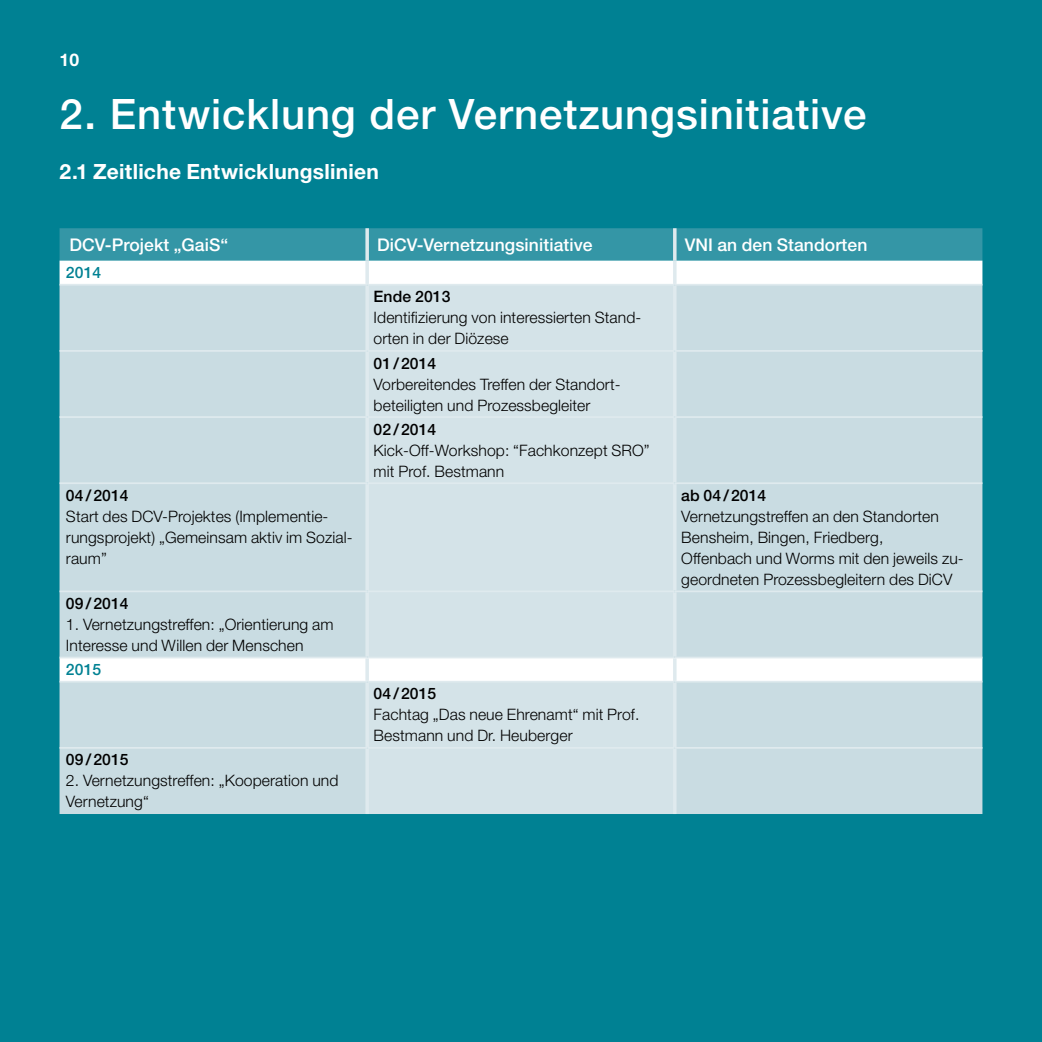
<style>
.page{position:relative;width:1042px;height:1042px;background:#008193}
.page>*{position:absolute;margin:0;border:0;box-sizing:border-box;transform-origin:0 0}
.t1{font:500 42px "Helvetica Neue LT Std";letter-spacing:.02em;color:#fff}
.t2{font:700 21px "Helvetica Neue LT Std";letter-spacing:.01em;color:#fff}
.t3{font:500 17.5px "Helvetica Neue LT Std";letter-spacing:.005em;color:#fff}
.t4{font:700 17.5px "Helvetica Neue LT Std";color:#fff}
.t5{font:300 15.75px/21px "Helvetica Neue LT Std";letter-spacing:.005em;color:#000}
.t6{font:500 15.75px "Helvetica Neue LT Std";letter-spacing:.005em;color:#000}
.t7{font:500 15.75px "Helvetica Neue LT Std";letter-spacing:.005em;color:#008193}
</style>
<div class="page">
<div style="left:60px;top:228px;width:922px;height:33px;background:#3496a6"></div>
<div style="left:60px;top:261px;width:922px;height:23px;background:#fff"></div>
<div style="left:60px;top:286px;width:922px;height:528px;background:#c9dce2"></div>
<div style="left:369px;top:286px;width:304px;height:528px;background:#d4e3e8"></div>
<hr style="left:365px;top:261px;width:4px;height:23px;background:#dfeaee">
<hr style="left:673px;top:261px;width:3px;height:23px;background:#dfeaee">
<hr style="left:365px;top:286px;width:4px;height:64px;background:#dfeaee">
<hr style="left:673px;top:286px;width:3px;height:64px;background:#dfeaee">
<hr style="left:365px;top:352px;width:4px;height:64px;background:#dfeaee">
<hr style="left:673px;top:352px;width:3px;height:64px;background:#dfeaee">
<hr style="left:365px;top:418px;width:4px;height:64px;background:#dfeaee">
<hr style="left:673px;top:418px;width:3px;height:64px;background:#dfeaee">
<hr style="left:365px;top:484px;width:4px;height:106px;background:#dfeaee">
<hr style="left:673px;top:484px;width:3px;height:106px;background:#dfeaee">
<hr style="left:365px;top:592px;width:4px;height:65px;background:#dfeaee">
<hr style="left:673px;top:592px;width:3px;height:65px;background:#dfeaee">
<hr style="left:365px;top:658px;width:4px;height:23px;background:#dfeaee">
<hr style="left:673px;top:658px;width:3px;height:23px;background:#dfeaee">
<hr style="left:365px;top:682px;width:4px;height:65px;background:#dfeaee">
<hr style="left:673px;top:682px;width:3px;height:65px;background:#dfeaee">
<hr style="left:365px;top:749px;width:4px;height:65px;background:#dfeaee">
<hr style="left:673px;top:749px;width:3px;height:65px;background:#dfeaee">
<hr style="left:60px;top:284px;width:307px;height:2px;background:#dfeaee">
<hr style="left:367px;top:284px;width:308px;height:2px;background:#dfeaee">
<hr style="left:675px;top:284px;width:307px;height:2px;background:#dfeaee">
<hr style="left:60px;top:350px;width:307px;height:2px;background:#dfeaee">
<hr style="left:367px;top:350px;width:308px;height:2px;background:#dfeaee">
<hr style="left:675px;top:350px;width:307px;height:2px;background:#dfeaee">
<hr style="left:60px;top:416px;width:307px;height:2px;background:#dfeaee">
<hr style="left:367px;top:416px;width:308px;height:2px;background:#dfeaee">
<hr style="left:675px;top:416px;width:307px;height:2px;background:#dfeaee">
<hr style="left:60px;top:482px;width:307px;height:2px;background:#dfeaee">
<hr style="left:367px;top:482px;width:308px;height:2px;background:#dfeaee">
<hr style="left:675px;top:482px;width:307px;height:2px;background:#dfeaee">
<hr style="left:60px;top:590px;width:307px;height:2px;background:#dfeaee">
<hr style="left:367px;top:590px;width:308px;height:2px;background:#dfeaee">
<hr style="left:675px;top:590px;width:307px;height:2px;background:#dfeaee">
<hr style="left:60px;top:657px;width:307px;height:1px;background:#dfeaee">
<hr style="left:367px;top:657px;width:308px;height:1px;background:#dfeaee">
<hr style="left:675px;top:657px;width:307px;height:1px;background:#dfeaee">
<hr style="left:60px;top:681px;width:307px;height:1px;background:#dfeaee">
<hr style="left:367px;top:681px;width:308px;height:1px;background:#dfeaee">
<hr style="left:675px;top:681px;width:307px;height:1px;background:#dfeaee">
<hr style="left:60px;top:747px;width:307px;height:2px;background:#dfeaee">
<hr style="left:367px;top:747px;width:308px;height:2px;background:#dfeaee">
<hr style="left:675px;top:747px;width:307px;height:2px;background:#dfeaee">
<svg style="left:365px;top:228px;width:4px;height:33px"></svg>
<hr style="left:673px;top:228px;width:3px;height:33px;background:#dfeaee">
<p class="t4" style="left:60px;top:49px;width:21px">10</p>
<h1 class="t1" style="left:60px;top:89px;width:808px">2. Entwicklung der Vernetzungsinitiative</h1>
<h2 class="t2" style="left:60px;top:159px;width:321px">2.1 Zeitliche Entwicklungslinien</h2>
<p class="t3" style="left:69px;top:234px;width:160px">DCV-Projekt „GaiS“</p>
<p class="t3" style="left:377px;top:234px;width:217px">DiCV-Vernetzungsinitiative</p>
<p class="t3" style="left:685px;top:234px;width:184px">VNI an den Standorten</p>
<p class="t7" style="left:66px;top:263px;width:37px">2014</p>
<p class="t6" style="left:374px;top:287px;width:78px">Ende 2013</p>
<p class="t5" style="left:374px;top:307px;width:269px">Identifizierung von interessierten Stand&shy;orten in der Diözese</p>
<p class="t6" style="left:374px;top:354px;width:64px">01/2014</p>
<p class="t5" style="left:374px;top:373px;width:248px">Vorbereitendes Treffen der Standort&shy;beteiligten und Prozessbegleiter</p>
<p class="t6" style="left:374px;top:420px;width:64px">02/2014</p>
<p class="t5" style="left:374px;top:439px;width:278px">Kick-Off-Workshop: “Fachkonzept SRO” mit Prof. Bestmann</p>
<p class="t6" style="left:66px;top:486px;width:64px">04/2014</p>
<p class="t5" style="left:66px;top:505px;width:288px">Start des DCV-Projektes (Implementie&shy;rungsprojekt) „Gemeinsam aktiv im Sozial&shy;raum”</p>
<p class="t6" style="left:681px;top:486px;width:87px">ab 04/2014</p>
<p class="t5" style="left:681px;top:505px;width:284px">Vernetzungstreffen an den Standorten Bensheim, Bingen, Friedberg,<br>Offenbach und Worms mit den jeweils zu&shy;geordneten Prozessbegleitern des DiCV</p>
<p class="t6" style="left:66px;top:594px;width:64px">09/2014</p>
<p class="t5" style="left:66px;top:613px;width:269px">1. Vernetzungstreffen: „Orientierung am<br>Interesse und Willen der Menschen</p>
<p class="t7" style="left:66px;top:660px;width:37px">2015</p>
<p class="t6" style="left:66px;top:750px;width:64px">09/2015</p>
<p class="t5" style="left:66px;top:770px;width:274px">2. Vernetzungstreffen: „Kooperation und<br>Vernetzung“</p>
<p class="t6" style="left:374px;top:684px;width:64px">04/2015</p>
<p class="t5" style="left:374px;top:704px;width:267px">Fachtag „Das neue Ehrenamt“ mit Prof.<br>Bestmann und Dr. Heuberger</p>
</div>
